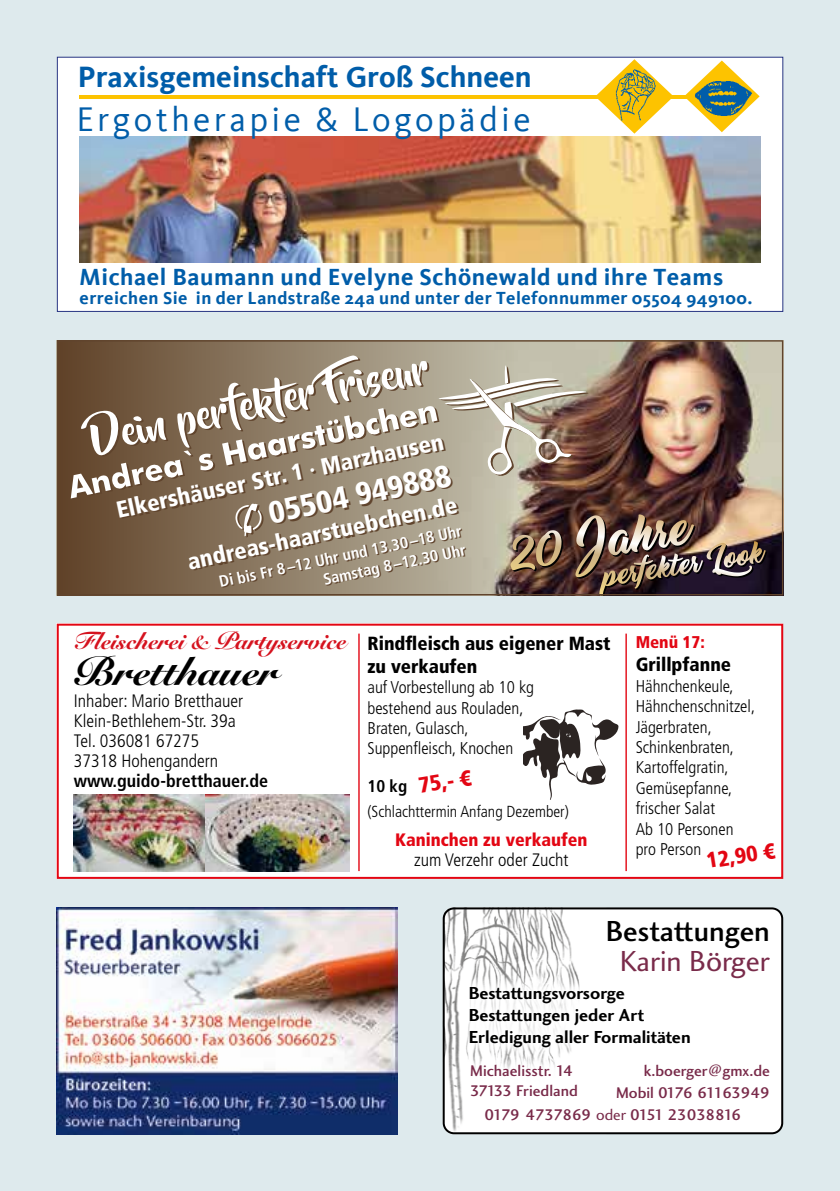
<style>
.page{position:relative;width:840px;height:1191px;background:#fff}
.page>*{position:absolute;margin:0;border:0;box-sizing:border-box;transform-origin:0 0}
.t1{font:40px "Snell Roundhand Black Script";color:#000}
.t2{font:35px "Kievit";letter-spacing:.1em;color:#005da9}
.t3{font:900 condensed 31px "Frutiger LT Std";color:#fff}
.t4{font:700 30.2px "Kievit";color:#005da9}
.t5{font:30px "Charlotte Sans Medium Plain";color:#000}
.t6{font:30px "Charlotte Sans Book Plain";color:#792b4a}
.t7{font:700 24px "Kievit";letter-spacing:.025em;color:#005da9}
.t8{font:24px "Snell Roundhand Black Script";color:#d5121e;scale:.95 1}
.t9{font:900 condensed 23.2px "Frutiger LT Std";color:#fff}
.t10{font:900 condensed 22px "Frutiger LT Std";color:#e30613}
.t11{font:900 condensed 19px/22.8px "Frutiger LT Std";color:#000}
.t12{font:300 condensed 18px/20px "Frutiger LT Std";color:#000}
.t13{font:18px/22px "Charlotte Sans Bold Plain";color:#000}
.t14{font:700 18px "Kievit";letter-spacing:.025em;color:#005da9}
.t15{font:700 condensed 18px "Frutiger LT Std";color:#000}
.t16{font:900 condensed 18px "Frutiger LT Std";color:#e30613}
.t17{font:300 condensed 17px/20.4px "Frutiger LT Std";color:#000}
.t18{font:900 condensed 17px "Frutiger LT Std";color:#e30613}
.t19{font:700 condensed 17px "Frutiger LT Std";color:#000}
.t20{font:16px/20px "Charlotte Sans Medium Plain";letter-spacing:-.005em;color:#792b4a}
.t21{font:700 condensed 16px/19.2px "Frutiger LT Std";color:#fff;text-align:right}
.t22{font:300 condensed 16px "Frutiger LT Std";color:#000}
.t23{font:16px "Charlotte Sans Medium Plain";letter-spacing:-.04em;color:#792b4a}
.s1{font-family:"Charlotte Sans Book Plain"}
</style>
<div class="page">
<div style="left:0;top:0;width:839px;height:1191px;background:#deeaed"></div>
<img style="left:57px;top:907px;width:340px;height:227px">
<div style="left:443px;top:908px;width:338px;height:225px;background:#fff;border-radius:10px"></div>
<img style="left:445px;top:910px;width:131px;height:221px">
<div style="left:442px;top:907px;width:340px;height:227px;border:2px solid #000;border-radius:10px"></div>
<div style="left:454px;top:970px;width:250px;height:91px;background:#fff"></div>
<div style="left:455px;top:1050px;width:137px;height:62px;background:#fff"></div>
<img style="left:513px;top:342px;width:267px;height:251px">
<div style="left:57px;top:340px;width:456px;height:255px;background:linear-gradient(to right,#604128,#c1beab)"></div>
<img style="left:71px;top:355px;width:695px;height:240px">
<div style="left:57px;top:57px;width:725px;height:255px;background:#fff;border:1px solid #283583"></div>
<hr style="left:79px;top:95px;width:614px;height:4px;background:#fdc300">
<svg style="left:597px;top:59px;width:75px;height:75px"></svg>
<img style="left:613px;top:67px;width:44px;height:56px">
<svg style="left:685px;top:60px;width:74px;height:72px"></svg>
<img style="left:694px;top:80px;width:58px;height:36px">
<img style="left:80px;top:136px;width:680px;height:127px">
<div style="left:57px;top:623px;width:725px;height:256px;background:#fff"></div>
<div style="left:57px;top:623px;width:725px;height:256px;border:2px solid #e30613"></div>
<img style="left:74px;top:795px;width:275px;height:76px">
<hr style="left:358px;top:633px;width:1px;height:238px;background:#e30613">
<hr style="left:625px;top:633px;width:1px;height:238px;background:#e30613">
<svg style="left:523px;top:709px;width:95px;height:90px"></svg>
<h3 class="t4" style="left:78px;top:59px;width:455px">Praxisgemeinschaft Groß Schneen</h3>
<h2 class="t2" style="left:76px;top:99px;width:455px">Ergotherapie &amp; Logopädie</h2>
<h3 class="t7" style="left:79px;top:263px;width:644px">Michael Baumann und Evelyne Schönewald und ihre Teams</h3>
<p class="t14" style="left:79px;top:288px;width:674px">erreichen Sie in der Landstraße 24a und unter der Telefonnummer 05504 949100.</p>
<h3 class="t9" style="left:114px;top:497px;width:335px;rotate:-12deg">Elkershäuser Str. 1 · Marzhausen</h3>
<h3 class="t3" style="left:265px;top:495px;width:187px;rotate:-12deg">05504 949888</h3>
<h3 class="t9" style="left:185px;top:548px;width:276px;rotate:-12deg">andreas-haarstuebchen.de</h3>
<p class="t21" style="left:217px;top:572px;width:249px;rotate:-12deg">Di bis Fr 8–12 Uhr und 13.30–18 Uhr<br>Samstag 8–12.30 Uhr</p>
<h3 class="t8" style="left:74px;top:627px;width:287px">Fleischerei &amp; Partyservice</h3>
<p class="t18" style="left:635px;top:632px;width:71px">Menü 17:</p>
<p class="t11" style="left:635px;top:653px;width:97px">Grillpfanne</p>
<p class="t17" style="left:635px;top:676px;width:121px">Hähnchenkeule,<br>Hähnchenschnitzel,<br>Jägerbraten,<br>Schinkenbraten,<br>Kartoffelgratin,<br>Gemüsepfanne, frischer Salat<br>Ab 10 Personen pro Person</p>
<p class="t11" style="left:367px;top:632px;width:244px">Rindfleisch aus eigener Mast zu verkaufen</p>
<p class="t17" style="left:367px;top:677px;width:168px">auf Vorbestellung ab 10 kg bestehend aus Rouladen,<br>Braten, Gulasch,<br>Suppenfleisch, Knochen</p>
<p class="t19" style="left:367px;top:776px;width:41px">10 kg</p>
<p class="t22" style="left:367px;top:802px;width:203px">(Schlachttermin Anfang Dezember)</p>
<h1 class="t1" style="left:74px;top:647px;width:204px">Bretthauer</h1>
<p class="t12" style="left:74px;top:691px;width:171px">Inhaber: Mario Bretthauer<br>Klein-Bethlehem-Str. 39a<br>Tel. 036081 67275<br>37318 Hohengandern</p>
<p class="t15" style="left:74px;top:770px;width:196px">www.guido-bretthauer.de</p>
<p class="t10" style="left:416px;top:772px;width:55px;rotate:-9deg">75,- €</p>
<p class="t16" style="left:395px;top:828px;width:194px">Kaninchen zu verkaufen</p>
<p class="t12" style="left:414px;top:849px;width:156px">zum Verzehr oder Zucht</p>
<p class="t10" style="left:704px;top:848px;width:70px;rotate:-9deg">12,90 €</p>
<h3 class="t5" style="left:605px;top:912px;width:165px">Bestattungen</h3>
<h3 class="t6" style="left:619px;top:942px;width:151px">Karin Börger</h3>
<p class="t13" style="left:468px;top:981px;width:223px">Bestattungsvorsorge<br>Bestattungen jeder Art<br>Erledigung aller Formalitäten</p>
<p class="t20" style="left:470px;top:1061px;width:109px">Michaelisstr. 14<br>37133 Friedland</p>
<p class="t23" style="left:484px;top:1105px;width:258px">0179 4737869 <span class="s1">oder</span> 0151 23038816</p>
<p class="t20" style="left:615px;top:1060px;width:155px;line-height:22px;text-align:right">k.boerger@gmx.de<br>Mobil 0176 61163949</p>
</div>
